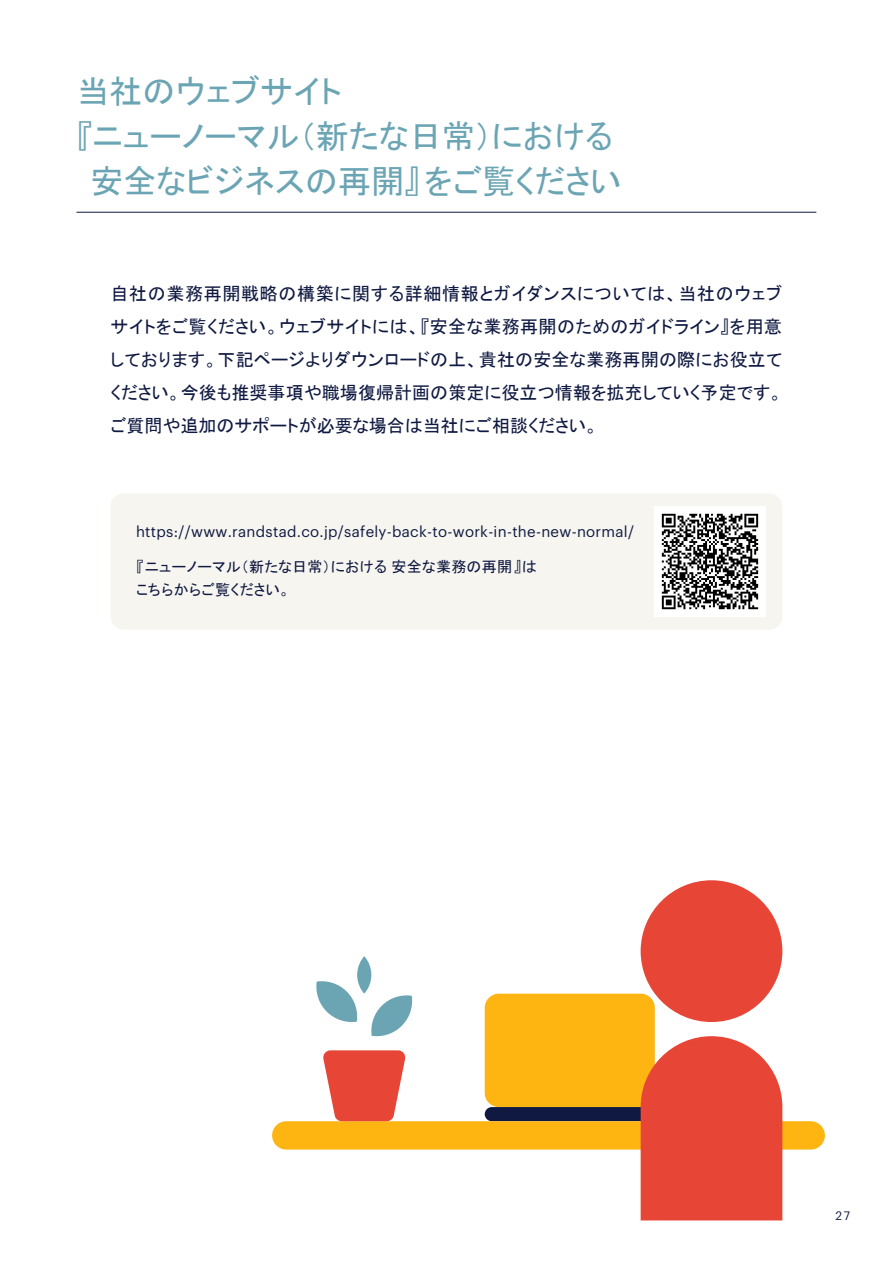
<style>
.page{position:relative;width:893px;height:1263px;background:#fff}
.page>*{position:absolute;margin:0;border:0;box-sizing:border-box;transform-origin:0 0}
.t1{font:33px "MS P Gothic";color:#6ba5b4}
.t2{font:18px/33px "MS P Gothic";color:#0f1941;text-align:justify}
.t3{font:15px "Graphik LCG";letter-spacing:.02em;color:#0f1941}
.t4{font:15px/22.5px "MS P Gothic";letter-spacing:.02em;color:#0f1941}
.t5{font:12px "Graphik LCG";color:#0f1941}
</style>
<div class="page">
<hr style="left:76px;top:212px;width:740px;height:1px;background:#0f1941">
<div style="left:485px;top:994px;width:170px;height:113px;background:#ffb511;border-radius:14px"></div>
<div style="left:485px;top:1107px;width:170px;height:14px;background:#0f1941;border-radius:7px"></div>
<div style="left:272px;top:1121px;width:553px;height:28px;background:#ffb511;border-radius:14px"></div>
<div style="left:641px;top:880px;width:141px;height:142px;background:#e74536;border-radius:50%"></div>
<svg style="left:641px;top:1036px;width:141px;height:184px"></svg>
<svg style="left:323px;top:1050px;width:83px;height:71px"></svg>
<svg style="left:371px;top:995px;width:42px;height:42px"></svg>
<svg style="left:316px;top:981px;width:42px;height:41px"></svg>
<svg style="left:357px;top:956px;width:14px;height:38px"></svg>
<div style="left:111px;top:493px;width:671px;height:136px;background:#f7f5f0;border-radius:13px"></div>
<img style="left:655px;top:506px;width:110px;height:111px">
<h1 class="t1" style="left:76px;top:75px;width:267px">当社のウェブサイト</h1>
<h1 class="t1" style="left:76px;top:120px;width:538px">『ニューノーマル（新たな日常）における</h1>
<h1 class="t1" style="left:91px;top:165px;width:532px">安全なビジネスの再開』をご覧ください</h1>
<p class="t2" style="left:110px;top:277px;width:673px">自社の業務再開戦略の構築に関する詳細情報とガイダンスについては、当社のウェブサイトをご覧ください。ウェブサイトには、『安全な業務再開のためのガイドライン』を用意しております。下記ページよりダウンロードの上、貴社の安全な業務再開の際にお役立てください。今後も推奨事項や職場復帰計画の策定に役立つ情報を拡充していく予定です。ご質問や追加のサポートが必要な場合は当社にご相談ください。</p>
<p class="t3" style="left:136px;top:520px;width:500px">https://www.randstad.co.jp/safely-back-to-work-in-the-new-normal/</p>
<p class="t4" style="left:136px;top:555px;width:402px">『ニューノーマル（新たな日常）における安全な業務の再開』はこちらからご覧ください。</p>
<p class="t5" style="left:836px;top:1207px;width:16px">27</p>
</div>
